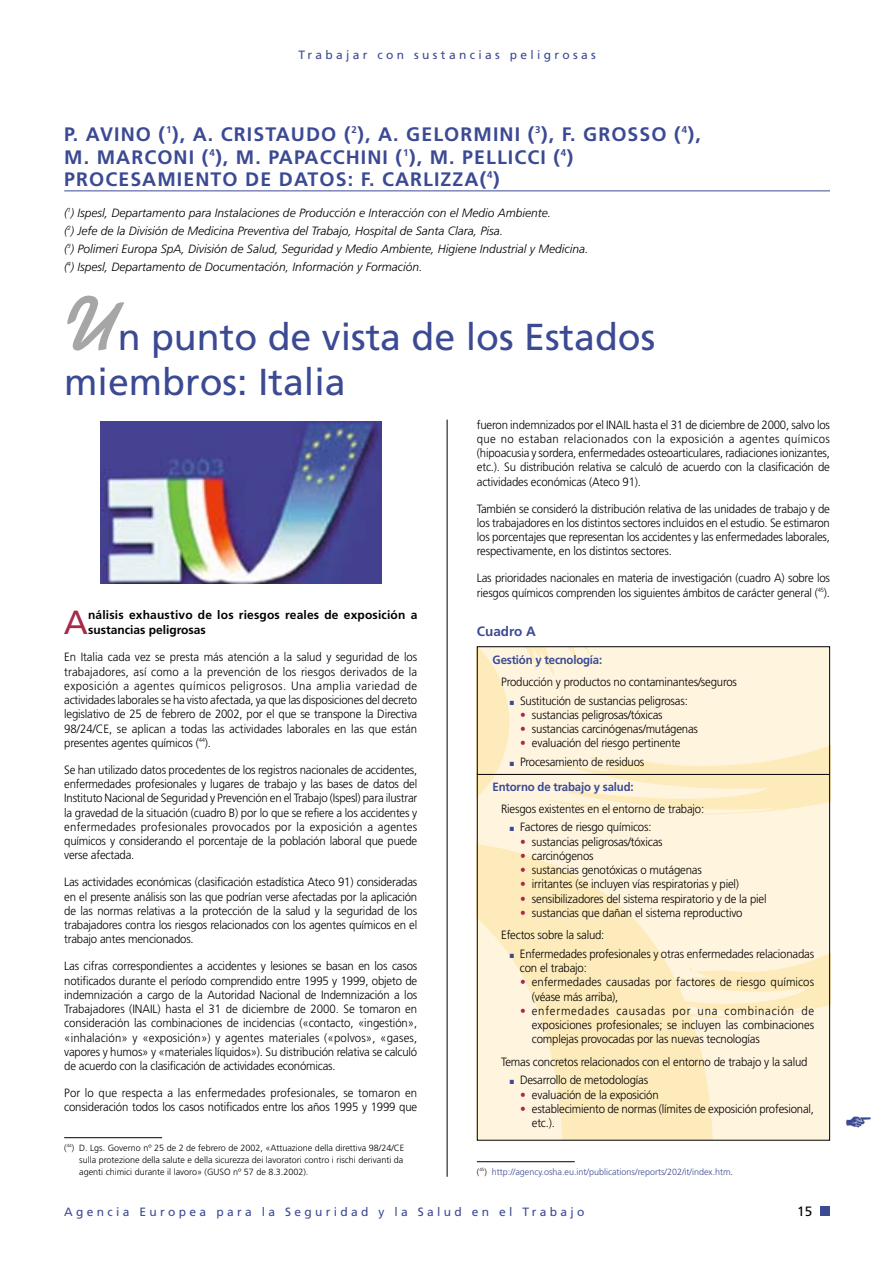
<style>
.page{position:relative;width:893px;height:1262px;background:#fff}
.page>*{position:absolute;margin:0;border:0;box-sizing:border-box;transform-origin:0 0}
.t1{font:37.5px/45px "Frutiger";color:#3b4a93}
.t2{font:33.45px "Frutiger";color:#a62949}
.t3{font:700 19.5px/22.5px "Frutiger";letter-spacing:.055em;color:#3b4a93}
.t4{font:700 13.5px "Frutiger";color:#3b4a93}
.t5{font:13.5px "Frutiger";color:#000}
.t6{font:300 12px/14.2px "Frutiger";letter-spacing:-.015em;color:#000;text-align:justify;scale:.95 1}
.t7{font:italic 300 12px/18px "Frutiger";color:#000}
.t8{font:12px "Frutiger";letter-spacing:.28em;color:#3b4a93}
.t9{font:700 12px/15px "Frutiger";letter-spacing:.015em;color:#000}
.t10{font:300 12px/14.2px "Frutiger";letter-spacing:.005em;color:#000;scale:.95 1}
.t11{font:700 12px "Frutiger";letter-spacing:-.015em;color:#3b4a93;scale:.95 1}
.t12{font:300 9px/12px "Frutiger";color:#000;text-align:justify}
.t13{font:300 9px "Frutiger";color:#3b4a93}
.s1{font-family:"Kaufmann";font-weight:700;font-size:78px;color:#a6a6a6}
.s2{color:#3b4a93}
.s3{color:#a62949}
.s4{font-weight:700;color:#3b4a93}
.s5{color:#000}
</style>
<div class="page">
<hr style="left:447px;top:419px;width:1px;height:757px;background:#000">
<div style="left:820px;top:1206px;width:10px;height:10px;background:#3b4a93"></div>
<hr style="left:64px;top:1137px;width:98px;height:1px;background:#000">
<hr style="left:477px;top:1161px;width:97px;height:1px;background:#000">
<hr style="left:64px;top:190px;width:766px;height:1px;background:#3b4a93">
<img style="left:100px;top:421px;width:281px;height:162px">
<svg style="left:476px;top:646px;width:354px;height:495px;background:#fbeecf"></svg>
<p class="t8" style="left:298px;top:50px;width:299px">Trabajar con sustancias peligrosas</p>
<h3 class="t3" style="left:64px;top:125px;width:638px">P. AVINO (<sup>1</sup>), A. CRISTAUDO (<sup>2</sup>), A. GELORMINI (<sup>3</sup>), F. GROSSO (<sup>4</sup>),<br>M. MARCONI (<sup>4</sup>), M. PAPACCHINI (<sup>1</sup>), M. PELLICCI (<sup>4</sup>)<br>PROCESAMIENTO DE DATOS: F. CARLIZZA(<sup>4</sup>)</h3>
<p class="t7" style="left:64px;top:205px;width:525px">(<sup>1</sup>) Ispesl, Departamento para Instalaciones de Producción e Interacción con el Medio Ambiente.<br>(<sup>2</sup>) Jefe de la División de Medicina Preventiva del Trabajo, Hospital de Santa Clara, Pisa.<br>(<sup>3</sup>) Polimeri Europa SpA, División de Salud, Seguridad y Medio Ambiente, Higiene Industrial y Medicina. (<sup>4</sup>) Ispesl, Departamento de Documentación, Información y Formación.</p>
<h1 class="t1" style="left:64px;top:317px;width:592px"><span class="s1">U</span>n punto de vista de los Estados miembros: Italia</h1>
<h2 class="t2" style="left:64px;top:609px;width:26px">A</h2>
<p class="t9" style="left:88px;top:608px;width:331px">nálisis exhaustivo de los riesgos reales de exposición a sustancias peligrosas</p>
<p class="t6" style="left:64px;top:651px;width:373px">En Italia cada vez se presta más atención a la salud y seguridad de los trabajadores, así como a la prevención de los riesgos derivados de la exposición a agentes químicos peligrosos. Una amplia variedad de actividades laborales se ha visto afectada, ya que las disposiciones del decreto legislativo de 25 de febrero de 2002, por el que se transpone la Directiva 98/24/CE, se aplican a todas las actividades laborales en las que están presentes agentes químicos (<sup>44</sup>).</p>
<p class="t6" style="left:64px;top:763px;width:373px">Se han utilizado datos procedentes de los registros nacionales de accidentes, enfermedades profesionales y lugares de trabajo y las bases de datos del Instituto Nacional de Seguridad y Prevención en el Trabajo (Ispesl) para ilustrar la gravedad de la situación (cuadro B) por lo que se refiere a los accidentes y enfermedades profesionales provocados por la exposición a agentes químicos y considerando el porcentaje de la población laboral que puede verse afectada.</p>
<p class="t6" style="left:64px;top:876px;width:373px">Las actividades económicas (clasificación estadística Ateco 91) consideradas en el presente análisis son las que podrían verse afectadas por la aplicación de las normas relativas a la protección de la salud y la seguridad de los trabajadores contra los riesgos relacionados con los agentes químicos en el trabajo antes mencionados.</p>
<p class="t6" style="left:64px;top:960px;width:373px">Las cifras correspondientes a accidentes y lesiones se basan en los casos notificados durante el período comprendido entre 1995 y 1999, objeto de indemnización a cargo de la Autoridad Nacional de Indemnización a los Trabajadores (INAIL) hasta el 31 de diciembre de 2000. Se tomaron en consideración las combinaciones de incidencias («contacto, «ingestión», «inhalación» y «exposición») y agentes materiales («polvos», «gases, vapores y humos» y «materiales líquidos»). Su distribución relativa se calculó de acuerdo con la clasificación de actividades económicas.</p>
<p class="t6" style="left:64px;top:1086px;width:373px">Por lo que respecta a las enfermedades profesionales, se tomaron en consideración todos los casos notificados entre los años 1995 y 1999 que</p>
<p class="t12" style="left:79px;top:1142px;width:326px;text-indent:-15px">(<sup>44</sup>) D. Lgs. Governo nº 25 de 2 de febrero de 2002, «Attuazione della direttiva 98/24/CE sulla protezione della salute e della sicurezza dei lavoratori contro i rischi derivanti da agenti chimici durante il lavoro» (GUSO nº 57 de 8.3.2002).</p>
<p class="t6" style="left:477px;top:418px;width:373px">fueron indemnizados por el INAIL hasta el 31 de diciembre de 2000, salvo los que no estaban relacionados con la exposición a agentes químicos (hipoacusia y sordera, enfermedades osteoarticulares, radiaciones ionizantes, etc.). Su distribución relativa se calculó de acuerdo con la clasificación de actividades económicas (Ateco 91).</p>
<p class="t6" style="left:477px;top:502px;width:373px">También se consideró la distribución relativa de las unidades de trabajo y de los trabajadores en los distintos sectores incluidos en el estudio. Se estimaron los porcentajes que representan los accidentes y las enfermedades laborales, respectivamente, en los distintos sectores.</p>
<p class="t6" style="left:477px;top:572px;width:373px">Las prioridades nacionales en materia de investigación (cuadro A) sobre los riesgos químicos comprenden los siguientes ámbitos de carácter general (<sup>45</sup>).</p>
<p class="t4" style="left:477px;top:625px;width:60px">Cuadro A</p>
<p class="t11" style="left:492px;top:654px;width:117px">Gestión y tecnología:</p>
<p class="t6" style="left:501px;top:675px;width:250px">Producción y productos no contaminantes/seguros</p>
<p class="t6" style="left:509px;top:694px;width:189px"><span class="s2">■</span> Sustitución de sustancias peligrosas:</p>
<p class="t6" style="left:520px;top:708px;width:151px"><span class="s3">•</span> sustancias peligrosas/tóxicas</p>
<p class="t6" style="left:520px;top:722px;width:188px"><span class="s3">•</span> sustancias carcinógenas/mutágenas</p>
<p class="t6" style="left:520px;top:737px;width:170px"><span class="s3">•</span> evaluación del riesgo pertinente</p>
<p class="t6" style="left:492px;top:750px;width:161px;line-height:24.9px;text-indent:17px"><span class="s2">■</span> Procesamiento de residuos<br><span class="s4">Entorno de trabajo y salud:</span></p>
<p class="t6" style="left:501px;top:802px;width:215px">Riesgos existentes en el entorno de trabajo:</p>
<p class="t6" style="left:509px;top:821px;width:151px"><span class="s2">■</span> Factores de riesgo químicos:</p>
<p class="t6" style="left:520px;top:835px;width:151px"><span class="s3">•</span> sustancias peligrosas/tóxicas</p>
<p class="t6" style="left:520px;top:849px;width:79px"><span class="s3">•</span> carcinógenos</p>
<p class="t6" style="left:520px;top:863px;width:192px"><span class="s3">•</span> sustancias genotóxicas o mutágenas</p>
<p class="t6" style="left:520px;top:878px;width:232px"><span class="s3">•</span> irritantes (se incluyen vías respiratorias y piel)</p>
<p class="t6" style="left:520px;top:892px;width:261px"><span class="s3">•</span> sensibilizadores del sistema respiratorio y de la piel</p>
<p class="t6" style="left:501px;top:902px;width:256px;line-height:22.5px;text-indent:19px"><span class="s3">•</span> sustancias que dañan el sistema reproductivo<br>Efectos sobre la salud:</p>
<p class="t6" style="left:520px;top:947px;width:311px;text-indent:-10px"><span class="s2">■</span> Enfermedades profesionales y otras enfermedades relacionadas con el trabajo:</p>
<p class="t10" style="left:532px;top:976px;width:298px;text-indent:-12px"><span class="s3">•</span> enfermedades causadas por factores de riesgo químicos (véase más arriba),</p>
<p class="t6" style="left:532px;top:1004px;width:299px;text-indent:-12px"><span class="s3">•</span> enfermedades causadas por una combinación de exposiciones profesionales; se incluyen las combinaciones complejas provocadas por las nuevas tecnologías</p>
<p class="t6" style="left:501px;top:1055px;width:324px">Temas concretos relacionados con el entorno de trabajo y la salud</p>
<p class="t6" style="left:509px;top:1073px;width:147px"><span class="s2">■</span> Desarrollo de metodologías</p>
<p class="t6" style="left:520px;top:1088px;width:147px"><span class="s3">•</span> evaluación de la exposición</p>
<p class="t6" style="left:532px;top:1102px;width:298px;text-indent:-12px"><span class="s3">•</span> establecimiento de normas (límites de exposición profesional, etc.).</p>
<p class="t13" style="left:477px;top:1168px;width:257px"><span class="s5">(</span><sup>45</sup><span class="s5">)</span> http://agency.osha.eu.int/publications/reports/202/it/index.htm<span class="s5">.</span></p>
<p class="t8" style="left:64px;top:1206px;width:521px">Agencia Europea para la Seguridad y la Salud en el Trabajo</p>
<p class="t5" style="left:797px;top:1206px;width:17px">15</p>
</div>
